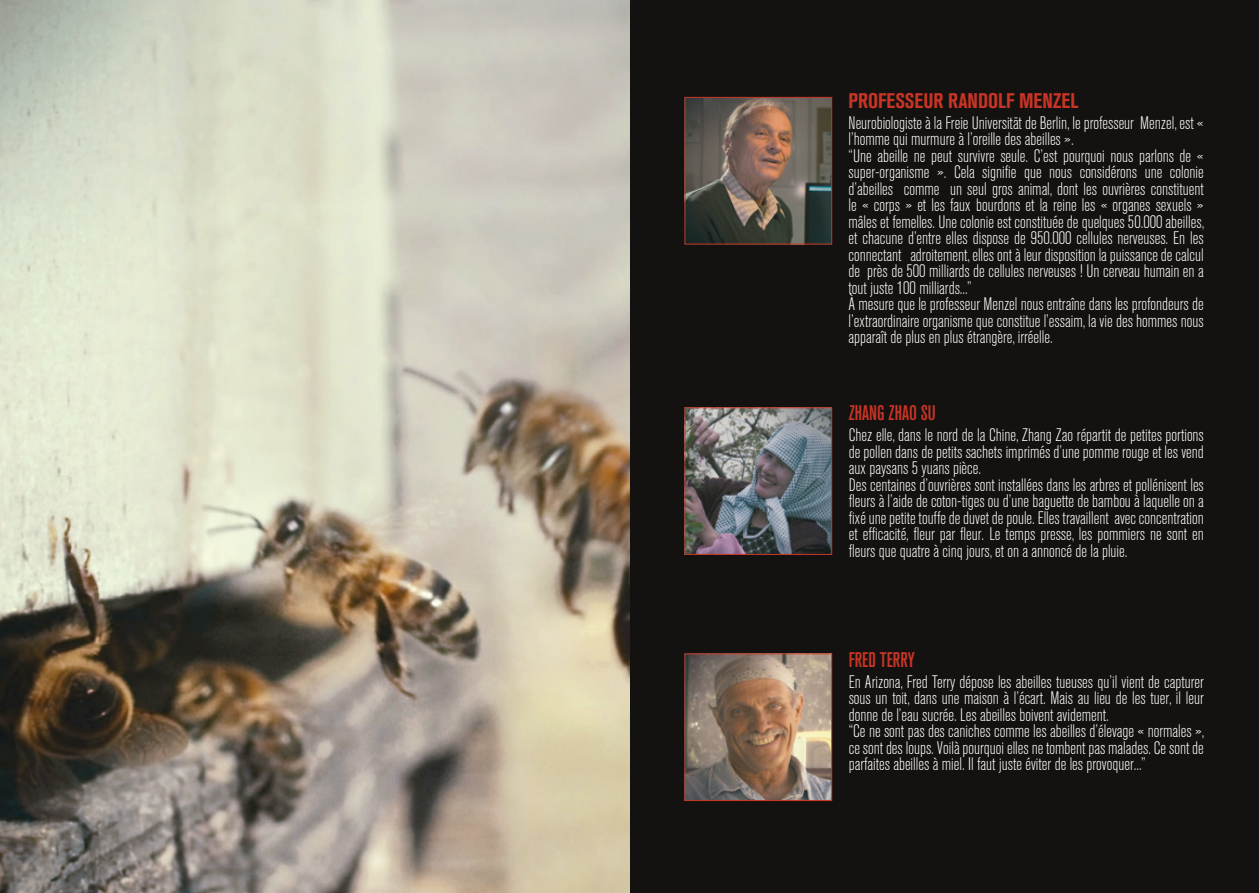
<style>
.page{position:relative;width:1259px;height:893px;background:#141210}
.page>*{position:absolute;margin:0;border:0;box-sizing:border-box;transform-origin:0 0}
.t1{font:700 condensed 21px "Akzidenz Grotesk BQ";color:#c83425}
.t2{font:500 condensed 21px "Akzidenz Grotesk BQ";color:#c83425}
.t3{font:300 condensed 18px/16.5px "Akzidenz Grotesk BQ";color:#fff;text-align:justify}
</style>
<div class="page">
<img style="left:0;top:0;width:629px;height:893px">
<img style="left:686px;top:655px;width:144px;height:144px">
<div style="left:684px;top:653px;width:148px;height:148px;border:1px solid #c83425"></div>
<img style="left:686px;top:409px;width:144px;height:144px">
<div style="left:684px;top:407px;width:148px;height:148px;border:1px solid #c83425"></div>
<img style="left:686px;top:99px;width:144px;height:143px">
<div style="left:684px;top:97px;width:148px;height:147px;border:1px solid #c83425"></div>
<p class="t1" style="left:848px;top:88px;width:231px">PROFESSEUR RANDOLF MENZEL</p>
<p class="t3" style="left:848px;top:115px;width:357px">Neurobiologiste à la Freie Universität de Berlin, le professeur Menzel, est « l’homme qui murmure à l’oreille des abeilles ».</p>
<p class="t3" style="left:848px;top:148px;width:357px">“Une abeille ne peut survivre seule. C’est pourquoi nous parlons de « super-organisme ». Cela signifie que nous considérons une colonie d’abeilles comme un seul gros animal, dont les ouvrières constituent le « corps » et les faux bourdons et la reine les « organes sexuels » mâles et femelles. Une colonie est constituée de quelques 50.000 abeilles, et chacune d’entre elles dispose de 950.000 cellules nerveuses. En les connectant adroitement, elles ont à leur disposition la puissance de calcul de près de 500 milliards de cellules nerveuses ! Un cerveau humain en a tout juste 100 milliards...”</p>
<p class="t3" style="left:848px;top:296px;width:357px">À mesure que le professeur Menzel nous entraîne dans les profondeurs de l’extraordinaire organisme que constitue l’essaim, la vie des hommes nous apparaît de plus en plus étrangère, irréelle.</p>
<p class="t2" style="left:848px;top:401px;width:89px">ZHANG ZHAO SU</p>
<p class="t3" style="left:848px;top:427px;width:357px">Chez elle, dans le nord de la Chine, Zhang Zao répartit de petites portions de pollen dans de petits sachets imprimés d’une pomme rouge et les vend aux paysans 5 yuans pièce.</p>
<p class="t3" style="left:848px;top:477px;width:357px">Des centaines d’ouvrières sont installées dans les arbres et pollénisent les fleurs à l’aide de coton-tiges ou d’une baguette de bambou à laquelle on a fixé une petite touffe de duvet de poule. Elles travaillent avec concentration et efficacité, fleur par fleur. Le temps presse, les pommiers ne sont en fleurs que quatre à cinq jours, et on a annoncé de la pluie.</p>
<p class="t2" style="left:848px;top:647px;width:68px">FRED TERRY</p>
<p class="t3" style="left:848px;top:674px;width:357px">En Arizona, Fred Terry dépose les abeilles tueuses qu’il vient de capturer sous un toit, dans une maison à l’écart. Mais au lieu de les tuer, il leur donne de l’eau sucrée. Les abeilles boivent avidement.</p>
<p class="t3" style="left:848px;top:723px;width:357px">“Ce ne sont pas des caniches comme les abeilles d’élevage « normales », ce sont des loups. Voilà pourquoi elles ne tombent pas malades. Ce sont de parfaites abeilles à miel. Il faut juste éviter de les provoquer...”</p>
</div>
